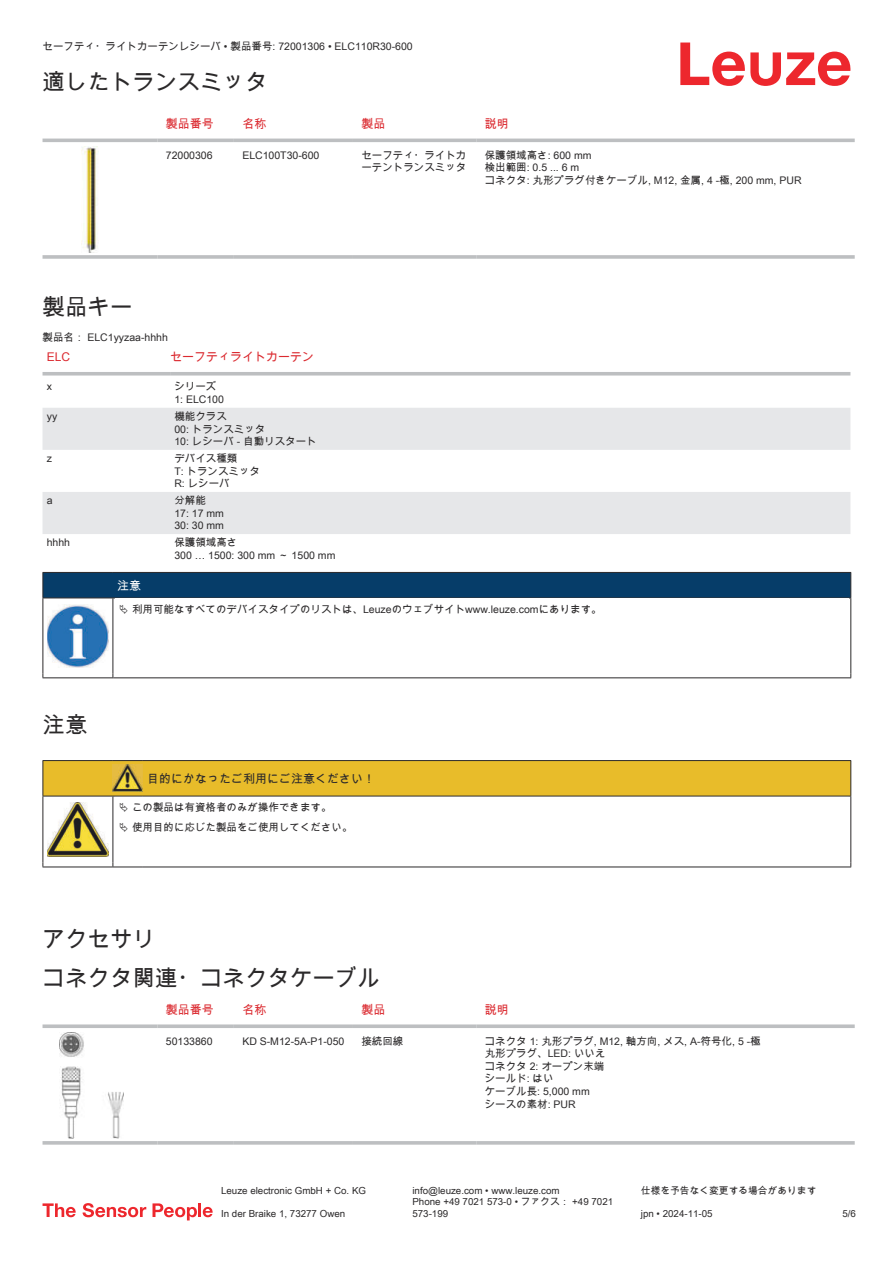
<style>
.page{position:relative;width:893px;height:1263px;background:#fff}
.page>*{position:absolute;margin:0;border:0;box-sizing:border-box;transform-origin:0 0}
.t1{font:22.5px/38.7px "Arial Unicode MS";color:#2b292a}
.t2{font:12px "Arial Unicode MS";color:#db2a30}
.t3{font:12px "Arial Unicode MS";color:#2b292a}
.t4{font:12px "Arial Unicode MS";color:#fff}
.t5{font:10.5px/12.6px "Arial Unicode MS";color:#2b292a}
.t6{font:9.75px/11.7px "Arial Unicode MS";color:#2b292a}
</style>
<div class="page">
<svg style="left:680px;top:43px;width:170px;height:43px"></svg>
<svg style="left:43px;top:138px;width:812px;height:107px"></svg>
<hr style="left:43px;top:139px;width:114px;height:3px;background:#bdbfc1">
<hr style="left:157px;top:139px;width:77px;height:3px;background:#bdbfc1">
<hr style="left:234px;top:139px;width:119px;height:3px;background:#bdbfc1">
<hr style="left:353px;top:139px;width:123px;height:3px;background:#bdbfc1">
<hr style="left:476px;top:139px;width:379px;height:3px;background:#bdbfc1">
<svg style="left:43px;top:255px;width:114px;height:4px"></svg>
<hr style="left:157px;top:255px;width:77px;height:4px;background:#c7c8ca">
<hr style="left:234px;top:255px;width:119px;height:4px;background:#bdbfc1">
<svg style="left:353px;top:255px;width:123px;height:4px"></svg>
<hr style="left:476px;top:255px;width:379px;height:4px;background:#c7c8ca">
<img style="left:82px;top:146px;width:19px;height:107px">
<svg style="left:43px;top:375px;width:807px;height:1px"></svg>
<svg style="left:43px;top:408px;width:807px;height:126px;fill:#e6e7e9"></svg>
<hr style="left:43px;top:372px;width:127px;height:3px;background:#bdbfc1">
<hr style="left:170px;top:372px;width:680px;height:3px;background:#bdbfc1">
<svg style="left:43px;top:1024px;width:114px;height:4px"></svg>
<svg style="left:157px;top:1024px;width:77px;height:4px"></svg>
<svg style="left:234px;top:1024px;width:119px;height:4px"></svg>
<svg style="left:353px;top:1024px;width:123px;height:4px"></svg>
<svg style="left:476px;top:1024px;width:379px;height:4px;background:#c4c6c8"></svg>
<svg style="left:43px;top:1141px;width:114px;height:4px"></svg>
<svg style="left:157px;top:1141px;width:77px;height:4px"></svg>
<svg style="left:234px;top:1141px;width:119px;height:4px"></svg>
<svg style="left:353px;top:1141px;width:123px;height:4px"></svg>
<svg style="left:476px;top:1141px;width:379px;height:4px;background:#c3c5c7"></svg>
<img style="left:59px;top:1032px;width:65px;height:106px">
<svg style="left:43px;top:1203px;width:33px;height:14px"></svg>
<svg style="left:83px;top:1203px;width:63px;height:14px"></svg>
<svg style="left:153px;top:1203px;width:44px;height:17px"></svg>
<hr style="left:198px;top:1203px;width:3px;height:14px;background:#ed272d">
<svg style="left:203px;top:1207px;width:10px;height:10px"></svg>
<hr style="left:43px;top:598px;width:70px;height:1px;background:#2b292a">
<svg style="left:43px;top:572px;width:808px;height:26px;background:#083c65"></svg>
<hr style="left:113px;top:598px;width:738px;height:1px;background:#2b292a">
<hr style="left:43px;top:598px;width:1px;height:75px;background:#2b292a">
<hr style="left:113px;top:598px;width:1px;height:75px;background:#2b292a">
<hr style="left:850px;top:598px;width:1px;height:75px;background:#2b292a">
<hr style="left:43px;top:677px;width:70px;height:1px;background:#2b292a">
<hr style="left:113px;top:677px;width:738px;height:1px;background:#2b292a">
<img style="left:47px;top:604px;width:61px;height:63px">
<hr style="left:43px;top:796px;width:1px;height:66px;background:#2b292a">
<hr style="left:113px;top:796px;width:1px;height:66px;background:#2b292a">
<hr style="left:850px;top:796px;width:1px;height:66px;background:#2b292a">
<hr style="left:43px;top:866px;width:70px;height:1px;background:#2b292a">
<hr style="left:113px;top:866px;width:30px;height:1px;background:#2b292a">
<hr style="left:143px;top:866px;width:708px;height:1px;background:#2b292a">
<img style="left:47px;top:837px;width:61px;height:19px">
<svg style="left:43px;top:760px;width:808px;height:77px"></svg>
<p class="t5" style="left:43px;top:40px;width:372px">セーフティ・ライトカーテンレシーバ • 製品番号: 72001306 • ELC110R30-600</p>
<h1 class="t1" style="left:43px;top:62px;width:226px">適したトランスミッタ</h1>
<p class="t2" style="left:166px;top:115px;width:49px">製品番号</p>
<p class="t2" style="left:242px;top:115px;width:25px">名称</p>
<p class="t2" style="left:361px;top:115px;width:25px">製品</p>
<p class="t2" style="left:485px;top:115px;width:25px">説明</p>
<p class="t5" style="left:166px;top:148px;width:48px">72000306</p>
<p class="t5" style="left:242px;top:148px;width:79px">ELC100T30-600</p>
<p class="t5" style="left:361px;top:148px;width:107px">セーフティ・ライトカーテントランスミッタ</p>
<p class="t5" style="left:485px;top:148px;width:318px">保護領域高さ: 600 mm<br>検出範囲: 0.5 ... 6 m<br>コネクタ: 丸形プラグ付きケーブル, M12, 金属, 4 -極, 200 mm, PUR</p>
<h1 class="t1" style="left:43px;top:287px;width:91px">製品キー</h1>
<p class="t5" style="left:43px;top:331px;width:127px">製品名： ELC1yyzaa-hhhh</p>
<p class="t2" style="left:47px;top:350px;width:25px">ELC</p>
<p class="t2" style="left:170px;top:348px;width:145px">セーフティライトカーテン</p>
<p class="t5" style="left:47px;top:380px;width:7px">x</p>
<p class="t5" style="left:174px;top:380px;width:51px">シリーズ<br>1: ELC100</p>
<p class="t5" style="left:47px;top:410px;width:12px">yy</p>
<p class="t5" style="left:174px;top:410px;width:144px">機能クラス<br>00: トランスミッタ<br>10: レシーバ - 自動リスタート</p>
<p class="t5" style="left:47px;top:452px;width:7px">z</p>
<p class="t5" style="left:174px;top:452px;width:87px">デバイス種類<br>T: トランスミッタ<br>R: レシーバ</p>
<p class="t5" style="left:47px;top:494px;width:7px">a</p>
<p class="t5" style="left:174px;top:494px;width:51px">分解能<br>17: 17 mm<br>30: 30 mm</p>
<p class="t5" style="left:47px;top:536px;width:25px">hhhh</p>
<p class="t5" style="left:174px;top:536px;width:163px">保護領域高さ<br>300 … 1500: 300 mm ～ 1500 mm</p>
<p class="t4" style="left:117px;top:577px;width:25px">注意</p>
<p class="t5" style="left:132px;top:602px;width:471px">利用可能なすべてのデバイスタイプのリストは、Leuzeのウェブサイトwww.leuze.comにあります。</p>
<h1 class="t1" style="left:43px;top:705px;width:46px">注意</h1>
<p class="t3" style="left:147px;top:770px;width:229px">目的にかなったご利用にご注意ください！</p>
<p class="t5" style="left:132px;top:797px;width:222px;line-height:20.2px">この製品は有資格者のみが操作できます。<br>使用目的に応じた製品をご使用してください。</p>
<h1 class="t1" style="left:43px;top:920px;width:339px">アクセサリ<br>コネクタ関連・コネクタケーブル</h1>
<p class="t2" style="left:166px;top:1001px;width:49px">製品番号</p>
<p class="t2" style="left:242px;top:1001px;width:25px">名称</p>
<p class="t2" style="left:361px;top:1001px;width:25px">製品</p>
<p class="t2" style="left:485px;top:1001px;width:25px">説明</p>
<p class="t5" style="left:166px;top:1034px;width:48px">50133860</p>
<p class="t5" style="left:242px;top:1034px;width:104px">KD S-M12-5A-P1- 050</p>
<p class="t5" style="left:361px;top:1034px;width:43px">接続回線</p>
<p class="t5" style="left:485px;top:1034px;width:277px">コネクタ 1: 丸形プラグ, M12, 軸方向, メス, A-符号化, 5 -極丸形プラグ、LED: いいえ<br>コネクタ 2: オープン末端<br>シールド: はい<br>ケーブル長: 5,000 mm<br>シースの素材: PUR</p>
<p class="t6" style="left:221px;top:1184px;width:146px">Leuze electronic GmbH + Co. KG</p>
<p class="t6" style="left:412px;top:1184px;width:149px">info@leuze.com • www.leuze.com</p>
<p class="t6" style="left:641px;top:1184px;width:177px">仕様を予告なく変更する場合があります</p>
<p class="t6" style="left:221px;top:1207px;width:126px">In der Braike 1, 73277 Owen</p>
<p class="t6" style="left:412px;top:1196px;width:202px">Phone +49 7021 573-0 • ファクス： +49 7021<br>573-199</p>
<p class="t6" style="left:641px;top:1207px;width:73px">jpn • 2024-11-05</p>
<p class="t6" style="left:842px;top:1207px;width:15px">5/6</p>
</div>
